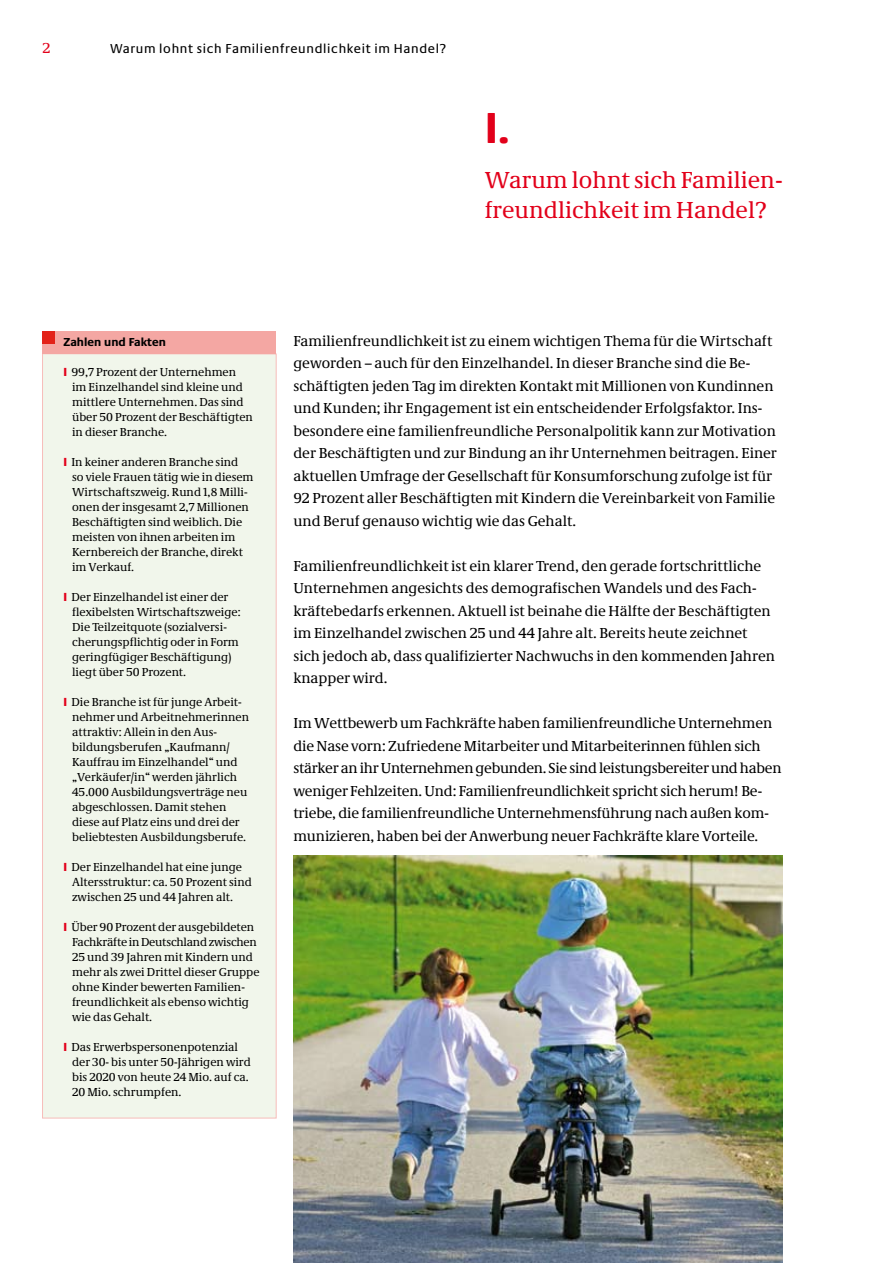
<style>
.page{position:relative;width:893px;height:1263px;background:#fff}
.page>*{position:absolute;margin:0;border:0;box-sizing:border-box;transform-origin:0 0}
.t1{font:700 45px "Neue Praxis";color:#e2001a}
.t2{font:24px/30px "Neue Demos";color:#e2001a}
.t3{font:15px/22.5px "Neue Demos";color:#000}
.t4{font:15px "Neue Demos";color:#e2001a}
.t5{font:13.5px "Neue Praxis";letter-spacing:.05em;color:#000}
.t6{font:12px/15px "Neue Demos";color:#000}
.t7{font:700 12px "Neue Praxis";color:#000}
.s1{font-family:"Myriad Pro";font-weight:900;color:#e2001a}
</style>
<div class="page">
<img style="left:293px;top:856px;width:489px;height:407px">
<div style="left:43px;top:354px;width:233px;height:764px;background:#f1f6eb"></div>
<div style="left:42px;top:353px;width:234px;height:765px;border:1px solid #f7bdba"></div>
<div style="left:42px;top:331px;width:234px;height:23px;background:#f4a7a3"></div>
<div style="left:42px;top:331px;width:13px;height:13px;background:#e32219"></div>
<p class="t4" style="left:43px;top:39px;width:9px">2</p>
<p class="t5" style="left:111px;top:40px;width:337px">Warum lohnt sich Familienfreundlichkeit im Handel?</p>
<h1 class="t1" style="left:485px;top:101px;width:26px">I.</h1>
<h2 class="t2" style="left:485px;top:165px;width:299px">Warum lohnt sich Familien&shy;freundlichkeit im Handel?</h2>
<p class="t7" style="left:64px;top:334px;width:104px">Zahlen und Fakten</p>
<p class="t6" style="left:72px;top:364px;width:182px;text-indent:-9px"><span class="s1">I</span> 99,7 Prozent der Unternehmen im Einzelhandel sind kleine und mittlere Unternehmen. Das sind über 50 Prozent der Beschäftigten in dieser Branche.</p>
<p class="t6" style="left:72px;top:454px;width:183px;text-indent:-9px"><span class="s1">I</span> In keiner anderen Branche sind<br>so viele Frauen tätig wie in diesem<br>Wirtschaftszweig. Rund 1,8 Milli&shy;onen der insgesamt 2,7 Millionen<br>Beschäftigten sind weiblich. Die meisten von ihnen arbeiten im<br>Kernbereich der Branche, direkt im Verkauf.</p>
<p class="t6" style="left:72px;top:589px;width:170px;text-indent:-9px"><span class="s1">I</span> Der Einzelhandel ist einer der flexibelsten Wirtschaftszweige:<br>Die Teilzeitquote (sozialversi&shy;cherungspflichtig oder in Form geringfügiger Beschäftigung) liegt über 50 Prozent.</p>
<p class="t6" style="left:72px;top:694px;width:178px;text-indent:-9px"><span class="s1">I</span> Die Branche ist für junge Arbeit&shy;nehmer und Arbeitnehmerinnen attraktiv: Allein in den Aus&shy;bildungsberufen „Kaufmann/<br>Kauffrau im Einzelhandel“ und „Verkäufer/in“ werden jährlich<br>45.000 Ausbildungsverträge neu abgeschlossen. Damit stehen diese auf Platz eins und drei der beliebtesten Ausbildungsberufe.</p>
<p class="t6" style="left:72px;top:859px;width:181px;text-indent:-9px"><span class="s1">I</span> Der Einzelhandel hat eine junge<br>Altersstruktur: ca. 50 Prozent sind zwischen 25 und 44 Jahren alt.</p>
<p class="t6" style="left:72px;top:919px;width:189px;text-indent:-9px"><span class="s1">I</span> Über 90 Prozent der ausgebildeten<br>Fachkräfte in Deutschland zwischen<br>25 und 39 Jahren mit Kindern und mehr als zwei Drittel dieser Gruppe ohne Kinder bewerten Familien&shy;freundlichkeit als ebenso wichtig wie das Gehalt.</p>
<p class="t6" style="left:72px;top:1039px;width:180px;text-indent:-9px"><span class="s1">I</span> Das Erwerbspersonenpotenzial der 30- bis unter 50-Jährigen wird bis 2020 von heute 24 Mio. auf ca.<br>20 Mio. schrumpfen.</p>
<p class="t3" style="left:293px;top:329px;width:485px">Familienfreundlichkeit ist zu einem wichtigen Thema für die Wirtschaft geworden – auch für den Einzelhandel. In dieser Branche sind die Be&shy;schäftigten jeden Tag im direkten Kontakt mit Millionen von Kundinnen und Kunden; ihr Engagement ist ein entscheidender Erfolgsfaktor. Ins&shy;besondere eine familienfreundliche Personalpolitik kann zur Motivation der Beschäftigten und zur Bindung an ihr Unternehmen beitragen. Einer aktuellen Umfrage der Gesellschaft für Konsumforschung zufolge ist für 92 Prozent aller Beschäftigten mit Kindern die Vereinbarkeit von Familie und Beruf genauso wichtig wie das Gehalt.</p>
<p class="t3" style="left:293px;top:554px;width:483px">Familienfreundlichkeit ist ein klarer Trend, den gerade fortschrittliche Unternehmen angesichts des demografischen Wandels und des Fach&shy;kräftebedarfs erkennen. Aktuell ist beinahe die Hälfte der Beschäftigten im Einzelhandel zwischen 25 und 44 Jahre alt. Bereits heute zeichnet sich jedoch ab, dass qualifizierter Nachwuchs in den kommenden Jahren knapper wird.</p>
<p class="t3" style="left:293px;top:712px;width:490px">Im Wettbewerb um Fachkräfte haben familienfreundliche Unternehmen die Nase vorn: Zufriedene Mitarbeiter und Mitarbeiterinnen fühlen sich stärker an ihr Unternehmen gebunden. Sie sind leistungsbereiter und haben weniger Fehlzeiten. Und: Familienfreundlichkeit spricht sich herum! Be&shy;triebe, die familienfreundliche Unternehmensführung nach außen kom&shy;munizieren, haben bei der Anwerbung neuer Fachkräfte klare Vorteile.</p>
</div>
